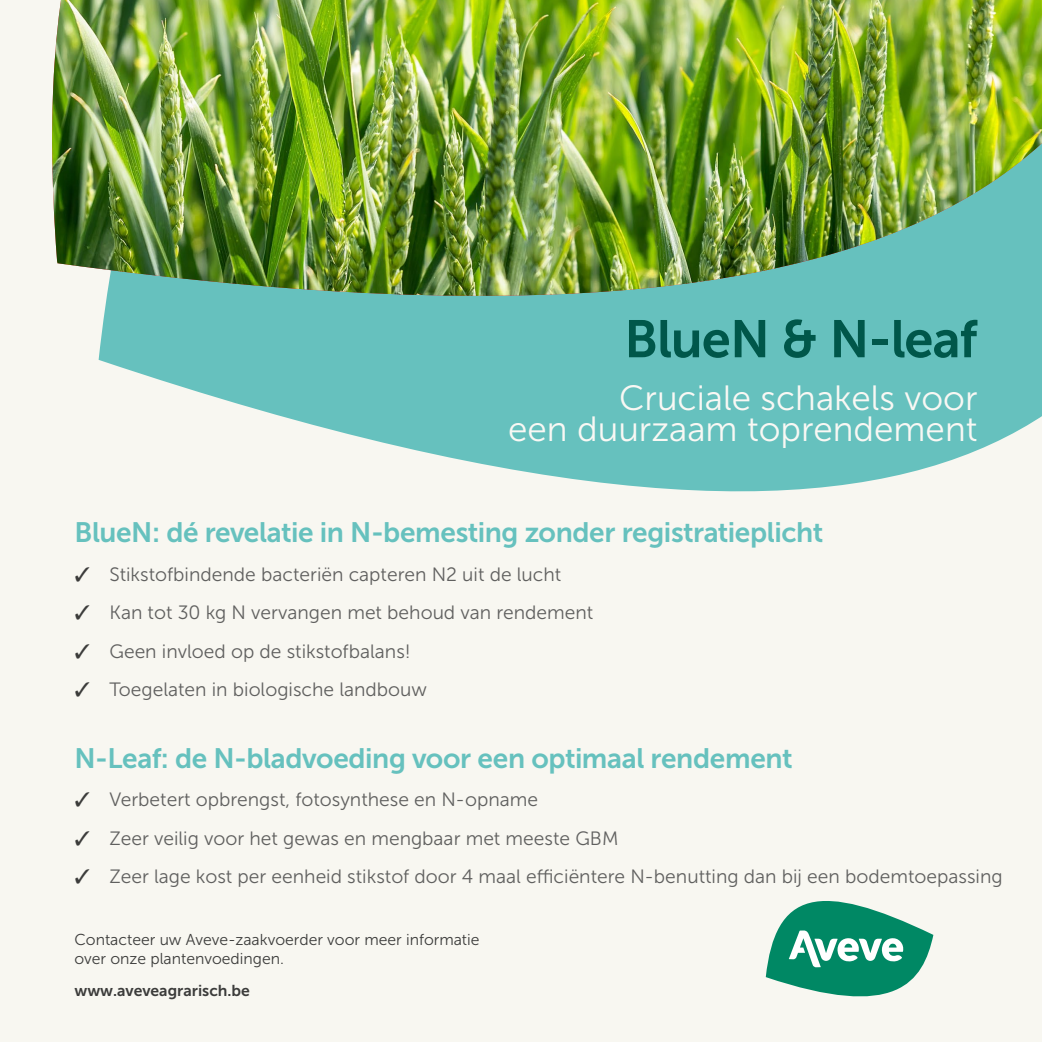
<style>
.page{position:relative;width:1042px;height:1042px;background:#f8f7f1}
.page>*{position:absolute;margin:0;border:0;box-sizing:border-box;transform-origin:0 0}
.t1{font:52.5px "Museo Sans 700";letter-spacing:-.02em;color:#00574a}
.t2{font:35px/31.5px "Museo Sans 300";color:#f9f8f4;text-align:right}
.t3{font:28px "Museo Sans 700";letter-spacing:-.015em;color:#66c1be}
.t4{font:19.25px "Museo Sans 300";color:#60605f}
.t5{font:15.75px/18.9px "Museo Sans 300";color:#3c3c3b}
.t6{font:15.75px "Museo Sans 700";color:#3c3c3b}
.s1{color:#3c3c3b}
</style>
<div class="page">
<svg style="left:219px;top:398px;width:823px;height:94px;fill:#66c1be"></svg>
<svg style="left:766px;top:901px;width:167px;height:95px"></svg>
<div style="left:98px;top:339px;width:944px;height:59px;background:#66c1be"></div>
<img style="left:52px;top:0;width:990px;height:339px">
<h1 class="t1" style="left:624px;top:310px;width:355px">BlueN &amp; N-leaf</h1>
<h2 class="t2" style="left:508px;top:382px;width:471px">Cruciale schakels voor<br>een duurzaam toprendement</h2>
<h3 class="t3" style="left:74px;top:517px;width:750px">BlueN: dé revelatie in N-bemesting zonder registratieplicht</h3>
<p class="t4" style="left:74px;top:563px;width:488px"><span class="s1">✓</span> Stikstofbindende bacteriën capteren N2 uit de lucht</p>
<p class="t4" style="left:74px;top:602px;width:520px"><span class="s1">✓</span> Kan tot 30 kg N vervangen met behoud van rendement</p>
<p class="t4" style="left:74px;top:640px;width:338px"><span class="s1">✓</span> Geen invloed op de stikstofbalans!</p>
<p class="t4" style="left:74px;top:679px;width:354px"><span class="s1">✓</span> Toegelaten in biologische landbouw</p>
<h3 class="t3" style="left:74px;top:742px;width:720px">N-Leaf: de N-bladvoeding voor een optimaal rendement</h3>
<p class="t4" style="left:74px;top:789px;width:465px"><span class="s1">✓</span> Verbetert opbrengst, fotosynthese en N-opname</p>
<p class="t4" style="left:74px;top:828px;width:545px"><span class="s1">✓</span> Zeer veilig voor het gewas en mengbaar met meeste GBM</p>
<p class="t4" style="left:74px;top:866px;width:930px"><span class="s1">✓</span> Zeer lage kost per eenheid stikstof door 4 maal efficiëntere N-benutting dan bij een bodemtoepassing</p>
<p class="t5" style="left:74px;top:930px;width:407px">Contacteer uw Aveve-zaakvoerder voor meer informatie over onze plantenvoedingen.</p>
<p class="t6" style="left:74px;top:982px;width:177px">www.aveveagrarisch.be</p>
</div>
